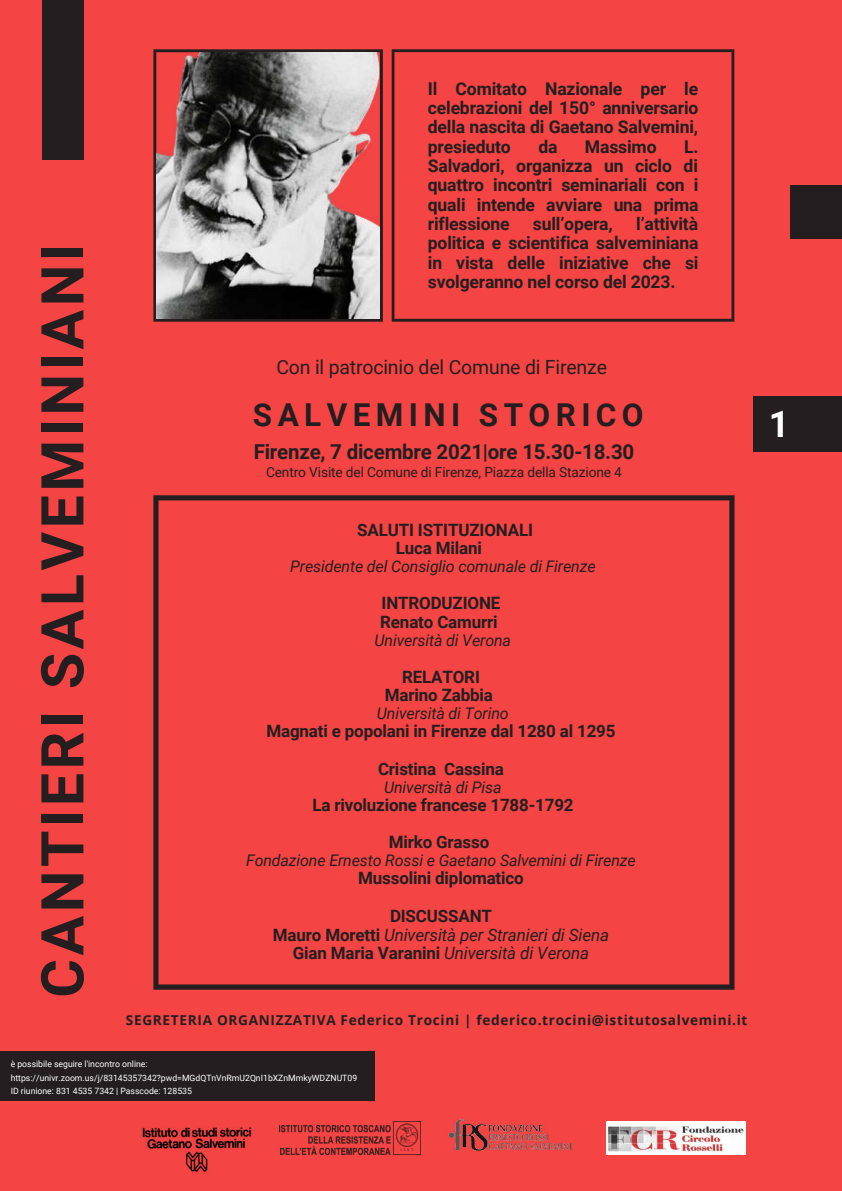
<style>
.page{position:relative;width:842px;height:1191px;background:#fff}
.page>*{position:absolute;margin:0;border:0;box-sizing:border-box;transform-origin:0 0}
.t1{font:700 59px "Roboto";letter-spacing:.06em;color:#251e20}
.t2{font:700 36.4px "Roboto";color:#fff}
.t3{font:700 31.5px "Roboto";letter-spacing:.17em;color:#251e20}
.t4{font:700 20.5px "Roboto";letter-spacing:-.01em;color:#251e20}
.t5{font:19.5px "Roboto";letter-spacing:-.01em;color:#251e20}
.t6{font:700 17.6px/19.3px "Roboto";letter-spacing:-.01em;color:#251e20;text-align:justify}
.t7{font:700 17px/18.7px "Roboto";letter-spacing:-.01em;color:#251e20}
.t8{font:italic 17px/18.7px "Roboto";letter-spacing:-.01em;color:#251e20;text-align:center}
.t9{font:italic 16px "Roboto";letter-spacing:-.01em;color:#251e20}
.t10{font:13.7px "Roboto";letter-spacing:-.01em;color:#251e20}
.t11{font:700 13.6px "Open Sans";letter-spacing:.05em;color:#251e20}
.t12{font:8.7px/13.5px "Roboto";color:#fff}
.s1{font-weight:700;font-style:normal}
</style>
<div class="page">
<div style="left:0;top:0;width:842px;height:1190px;background:#f44444"></div>
<svg style="left:392px;top:49px;width:342px;height:272px"></svg>
<div style="left:43px;top:0;width:41px;height:160px;background:#251e20"></div>
<div style="left:790px;top:185px;width:52px;height:54px;background:#251e20"></div>
<svg style="left:153px;top:49px;width:230px;height:272px;background:#402b2c"></svg>
<img style="left:157px;top:52px;width:223px;height:266px">
<img style="left:279px;top:1121px;width:142px;height:32px">
<img style="left:448px;top:1119px;width:124px;height:32px">
<img style="left:142px;top:1127px;width:110px;height:46px">
<svg style="left:153px;top:495px;width:581px;height:494px"></svg>
<div style="left:753px;top:396px;width:89px;height:56px;background:#251e20"></div>
<img style="left:606px;top:1121px;width:139px;height:33px">
<div style="left:0;top:1051px;width:375px;height:50px;background:#251e20"></div>
<h1 class="t1" style="left:29px;top:997px;width:755px;rotate:-90deg">CANTIERI SALVEMINIANI</h1>
<p class="t6" style="left:428px;top:79px;width:272px">Il Comitato Nazionale per le celebrazioni del 150° anniversario della nascita di Gaetano Salvemini, presieduto</p>
<p class="t6" style="left:538px;top:137px;width:21px">da</p>
<p class="t6" style="left:585px;top:137px;width:73px">Massimo</p>
<p class="t6" style="left:428px;top:137px;width:272px;text-indent:256px">L.<br>Salvadori, organizza un ciclo di quattro incontri seminariali con i quali intende avviare una prima riflessione</p>
<p class="t6" style="left:428px;top:214px;width:272px;text-indent:208px">l’attività politica e scientifica salveminiana in vista delle iniziative che si svolgeranno nel corso del 2023.</p>
<p class="t6" style="left:533px;top:214px;width:81px">sull’opera,</p>
<p class="t5" style="left:276px;top:356px;width:332px">Con il patrocinio del Comune di Firenze</p>
<h3 class="t3" style="left:253px;top:397px;width:392px">SALVEMINI STORICO</h3>
<p class="t4" style="left:254px;top:440px;width:382px">Firenze, 7 dicembre 2021|ore 15.30-18.30</p>
<p class="t10" style="left:266px;top:464px;width:357px">Centro Visite del Comune di Firenze, Piazza della Stazione 4</p>
<p class="t7" style="left:396px;top:520px;width:139px;text-indent:-39px">SALUTI ISTITUZIONALI<br>Luca Milani</p>
<p class="t9" style="left:290px;top:557px;width:307px">Presidente del Consiglio comunale di Firenze</p>
<p class="t7" style="left:380px;top:594px;width:122px">INTRODUZIONE<br>Renato Camurri</p>
<p class="t9" style="left:375px;top:631px;width:138px">Università di Verona</p>
<p class="t7" style="left:385px;top:667px;width:110px;text-align:center">RELATORI<br>Marino Zabbia</p>
<p class="t9" style="left:377px;top:704px;width:133px">Università di Torino</p>
<p class="t7" style="left:266px;top:722px;width:351px">Magnati e popolani in Firenze dal 1280 al 1295</p>
<p class="t7" style="left:378px;top:759px;width:127px">Cristina Cassina</p>
<p class="t9" style="left:384px;top:778px;width:119px">Università di Pisa</p>
<p class="t7" style="left:312px;top:795px;width:263px">La rivoluzione francese 1788-1792</p>
<p class="t7" style="left:389px;top:833px;width:102px">Mirko Grasso</p>
<p class="t9" style="left:246px;top:851px;width:391px">Fondazione Ernesto Rossi e Gaetano Salvemini di Firenze</p>
<p class="t7" style="left:358px;top:869px;width:167px">Mussolini diplomatico</p>
<p class="t8" style="left:273px;top:906px;width:338px"><span class="s1">DISCUSSANT<br>Mauro Moretti</span> Università per Stranieri di Siena<br><span class="s1">Gian Maria Varanini</span> Università di Verona</p>
<p class="t11" style="left:126px;top:1009px;width:623px">SEGRETERIA ORGANIZZATIVA Federico Trocini | federico.trocini@istitutosalvemini.it</p>
<p class="t12" style="left:11px;top:1057px;width:348px">è possibile seguire l'incontro online: https://univr.zoom.us/j/83145357342?pwd=MGdQTnVnRmU2QnI1bXZnMmkyWDZNUT09<br>ID riunione: 831 4535 7342 | Passcode: 128535</p>
<h2 class="t2" style="left:769px;top:403px;width:22px">1</h2>
</div>
